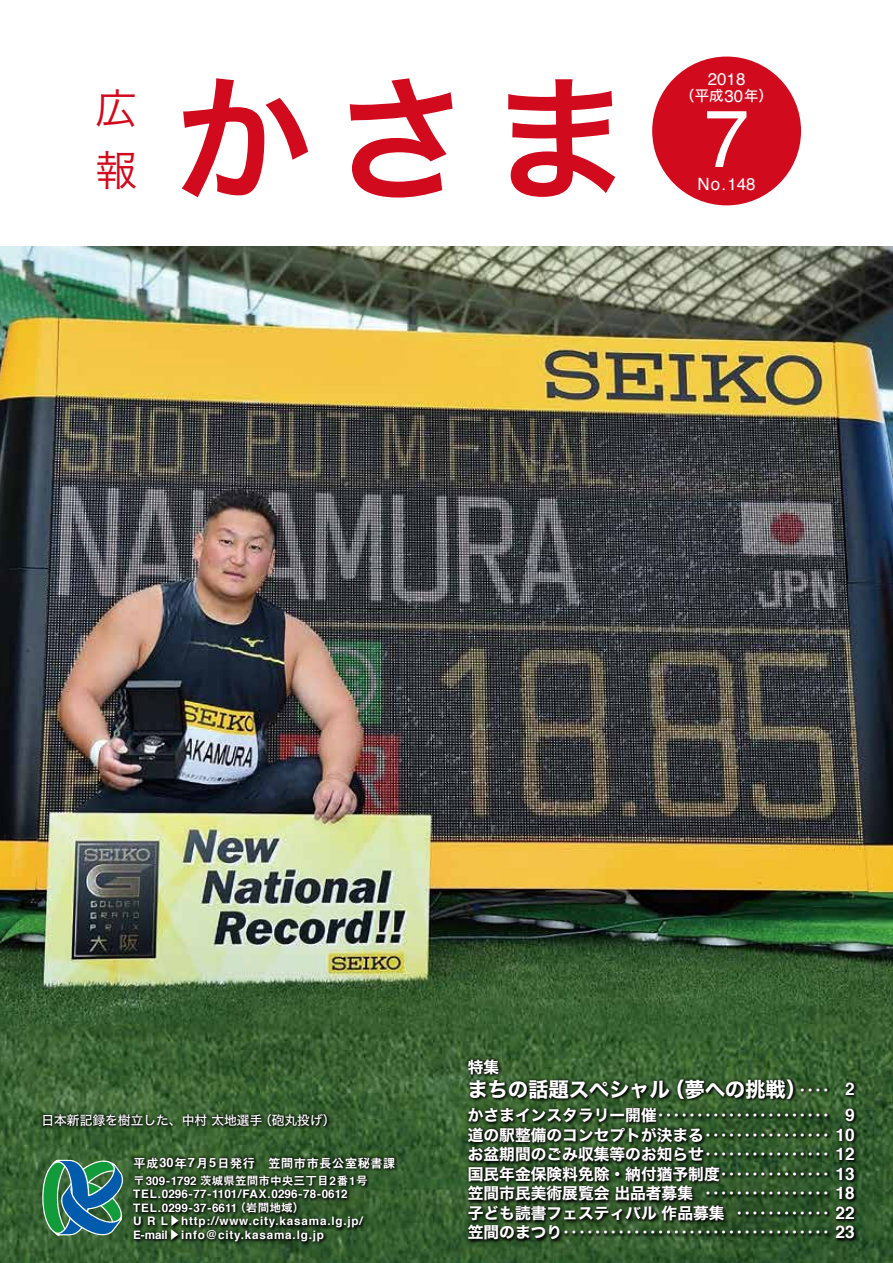
<style>
.page{position:relative;width:893px;height:1263px;background:#fff}
.page>*{position:absolute;margin:0;border:0;box-sizing:border-box;transform-origin:0 0}
.t1{font:138px "Hira Kaku Pro W6";color:#d20a1d}
.t2{font:81px "Helvetica";color:#fff}
.t3{font:42px/62.6px "Hira Kaku Pro W3";color:#d20a1d}
.t4{font:20.4px "Hiragino Sans W7";letter-spacing:-.01em;color:#fff}
.t5{font:16.95px "Helvetica";color:#fff}
.t6{font:15.75px/19.5px "Hiragino Sans W7";color:#fff;text-align:justify}
.t7{font:14.4px "Hiragino Sans W5";color:#fff}
.t8{font:12.75px "Hiragino Sans W5";color:#fff}
.t9{font:12.75px "Midashi Go Pro MB31";color:#fff}
.t10{font:700 11.7px/13.5px "Helvetica";letter-spacing:.07em;color:#fff}
.t11{font:11.7px "Midashi Go Pro MB31";color:#fff}
.s1{font-family:"Helvetica";font-size:16.95px}
.s2{font-family:"Helvetica";font-weight:700}
.s3{font-family:"Midashi Go Pro MB31";font-weight:400}
.s4{font-size:15.75px}
.s5{font-family:"Helvetica";font-weight:700;font-size:17.4px}
</style>
<div class="page">
<div style="left:652px;top:57px;width:149px;height:148px;background:#d20a1d;border-radius:50%"></div>
<img style="left:0;top:247px;width:893px;height:1016px">
<svg style="left:41px;top:1159px;width:83px;height:79px;background:#378177"></svg>
<div style="left:130px;top:1153px;width:268px;height:92px;background:#000;opacity:.9"></div>
<div style="left:465px;top:1056px;width:393px;height:187px;background:#000;opacity:.9"></div>
<svg style="left:42px;top:1112px;width:289px;height:18px"></svg>
<div style="left:40px;top:1110px;width:290px;height:19px;background:#000;opacity:.9"></div>
<h3 class="t3" style="left:95px;top:74px;width:42px">広報</h3>
<h1 class="t1" style="left:174px;top:15px;width:456px">かさま</h1>
<p class="t5" style="left:708px;top:66px;width:39px">2018</p>
<p class="t7" style="left:680px;top:83px;width:94px">（平成<span class="s1">30</span>年）</p>
<h2 class="t2" style="left:704px;top:76px;width:47px">7</h2>
<p class="t5" style="left:697px;top:171px;width:60px">No.148</p>
<p class="t8" style="left:41px;top:1108px;width:296px">日本新記録を樹立した、中村 太地選手（砲丸投げ）</p>
<p class="t9" style="left:133px;top:1152px;width:264px">平成<span class="s2">30</span>年<span class="s2">7</span>月<span class="s2">5</span>日発行　笠間市市長公室秘書課</p>
<p class="t11" style="left:133px;top:1171px;width:236px">〒<span class="s2">309-1792</span> 茨城県笠間市中央三丁目<span class="s2">2</span>番<span class="s2">1</span>号</p>
<p class="t10" style="left:133px;top:1187px;width:231px">TEL.0296-77-1101/FAX.0296-78-0612<br>TEL.0299-37-6611<span class="s3">（岩間地域）<br></span>U R L<span class="s3">▶</span>http://www.city.kasama.lg.jp/ E-mail<span class="s3">▶</span>info@city.kasama.lg.jp</p>
<p class="t6" style="left:468px;top:1058px;width:33px">特集</p>
<p class="t4" style="left:467px;top:1074px;width:389px">まちの話題スペシャル（夢への挑戦）<span class="s4">‥‥</span> <span class="s5">2</span></p>
<p class="t6" style="left:468px;top:1106px;width:388px">かさまインスタラリー開催‥‥‥‥‥‥‥‥‥‥‥ <span class="s5">9</span>道の駅整備のコンセプトが決まる‥‥‥‥‥‥‥‥ <span class="s5">10</span>お盆期間のごみ収集等のお知らせ‥‥‥‥‥‥‥‥ <span class="s5">12</span>国民年金保険料免除・納付猶予制度‥‥‥‥‥‥‥ <span class="s5">13</span>笠間市民美術展覧会出品者募集 ‥‥‥‥‥‥‥‥ <span class="s5">18</span>子ども読書フェスティバル作品募集 ‥‥‥‥‥‥ <span class="s5">22</span>笠間のまつり‥‥‥‥‥‥‥‥‥‥‥‥‥‥‥‥‥ <span class="s5">23</span></p>
</div>
